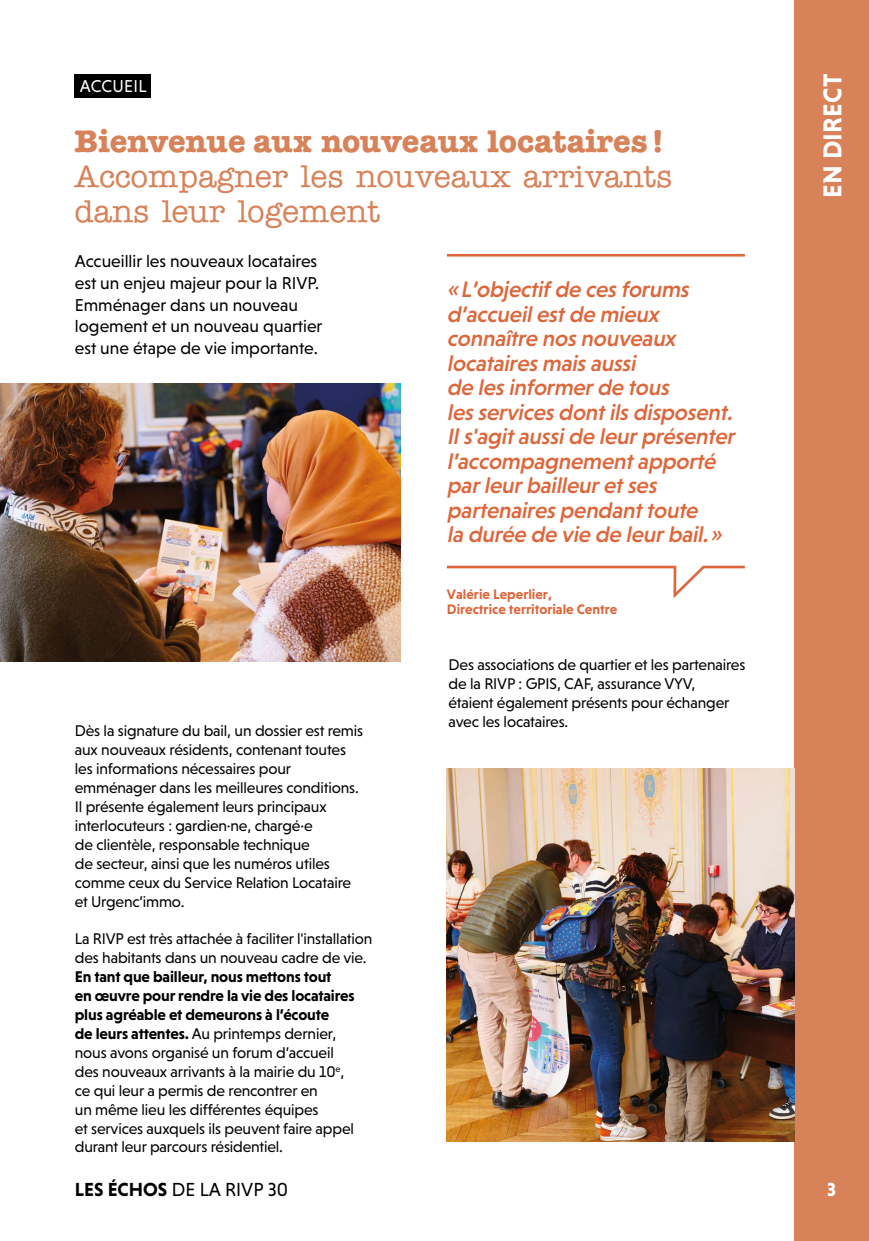
<style>
.page{position:relative;width:869px;height:1241px;background:#fff}
.page>*{position:absolute;margin:0;border:0;box-sizing:border-box;transform-origin:0 0}
.t1{font:500 31.5px/35px "American Typewriter ITC Pro";color:#d78259}
.t2{font:700 31.5px "American Typewriter ITC Pro";color:#d78259}
.t3{font:700 26.25px "Niveau Grotesk";letter-spacing:.015em;color:#fff}
.t4{font:italic 500 22.75px/24.5px "Niveau Grotesk";color:#dd663b}
.t5{font:19.25px "Niveau Grotesk";color:#000}
.t6{font:700 19.25px "Niveau Grotesk";color:#fff}
.t7{font:17.5px/21.9px "Niveau Grotesk";color:#000}
.t8{font:17.5px "Niveau Grotesk";letter-spacing:.015em;color:#fff}
.t9{font:15.75px/18.9px "Niveau Grotesk";letter-spacing:-.01em;color:#000}
.t10{font:700 14px/15.8px "Niveau Grotesk";color:#dd663b}
.s1{font-weight:700}
</style>
<div class="page">
<div style="left:794px;top:0;width:74px;height:1240px;background:#d78259"></div>
<div style="left:75px;top:74px;width:76px;height:23px;background:#000"></div>
<hr style="left:446px;top:254px;width:298px;height:2px;background:#dd663b">
<svg style="left:446px;top:565px;width:299px;height:34px"></svg>
<img style="left:0;top:383px;width:400px;height:278px">
<img style="left:446px;top:768px;width:348px;height:373px">
<p class="t8" style="left:80px;top:76px;width:68px">ACCUEIL</p>
<h1 class="t2" style="left:74px;top:121px;width:590px">Bienvenue aux nouveaux locataires!</h1>
<h1 class="t1" style="left:74px;top:158px;width:599px">Accompagner les nouveaux arrivants dans leur logement</h1>
<p class="t7" style="left:75px;top:250px;width:249px">Accueillir les nouveaux locataires est un enjeu majeur pour la RIVP.<br>Emménager dans un nouveau logement et un nouveau quartier est une étape de vie importante.</p>
<p class="t9" style="left:75px;top:721px;width:290px">Dès la signature du bail, un dossier est remis aux nouveaux résidents, contenant toutes les informations nécessaires pour emménager dans les meilleures conditions.<br>Il présente également leurs principaux interlocuteurs : gardien·ne, chargé·e<br>de clientèle, responsable technique<br>de secteur, ainsi que les numéros utiles comme ceux du Service Relation Locataire et Urgenc’immo.</p>
<p class="t9" style="left:75px;top:929px;width:299px">La RIVP est très attachée à faciliter l'installation des habitants dans un nouveau cadre de vie.</p>
<p class="t9" style="left:75px;top:967px;width:281px"><span class="s1">En tant que bailleur, nous mettons tout<br>en œuvre pour rendre la vie des locataires plus agréable et demeurons à l’écoute<br>de leurs attentes.</span> Au printemps dernier, nous avons organisé un forum d’accueil des nouveaux arrivants à la mairie du 10<sup>e</sup>, ce qui leur a permis de rencontrer en<br>un même lieu les différentes équipes<br>et services auxquels ils peuvent faire appel durant leur parcours résidentiel.</p>
<p class="t4" style="left:446px;top:277px;width:293px">«L’objectifde cesforums d’accueilestde mieux connaître nosnouveaux locatairesmaisaussi<br>de lesinformerde tous lesservicesdontilsdisposent.<br>Ils'agitausside leurprésenter l’accompagnementapporté parleurbailleuretses partenairespendanttoute<br>la durée de vie de leurbail.»</p>
<p class="t10" style="left:446px;top:585px;width:172px">Valérie Leperlier,<br>Directrice territoriale Centre</p>
<p class="t9" style="left:448px;top:655px;width:298px">Des associations de quartier et les partenaires de la RIVP : GPIS, CAF, assurance VYV,<br>étaient également présents pour échanger avec les locataires.</p>
<h2 class="t3" style="left:817px;top:198px;width:126px;rotate:-90deg">EN DIRECT</h2>
<p class="t5" style="left:75px;top:1178px;width:214px"><span class="s1">LES ÉCHOS</span> DE LA RIVP 30</p>
<p class="t6" style="left:826px;top:1177px;width:10px">3</p>
</div>
